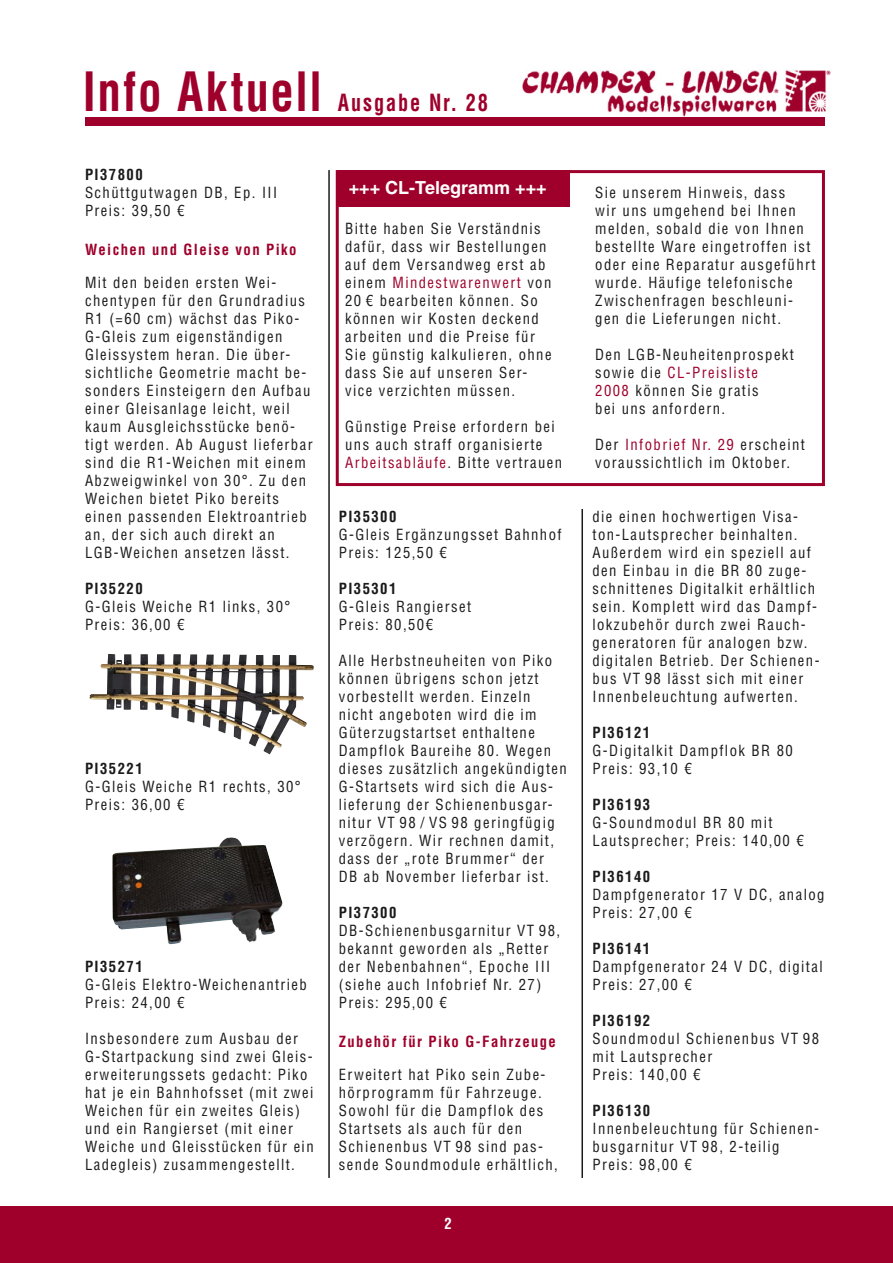
<style>
.page{position:relative;width:893px;height:1263px;background:#fff}
.page>*{position:absolute;margin:0;border:0;box-sizing:border-box;transform-origin:0 0}
.t1{font:700 condensed 52.8px "Helvetica LT";letter-spacing:.04em;color:#9e002b;scale:.89 1}
.t2{font:700 condensed 23.1px "Helvetica LT";letter-spacing:.09em;color:#9e002b;scale:.88 1}
.t3{font:700 18px "Helvetica LT";color:#fff}
.t4{font:condensed 15px/18px "Helvetica LT";letter-spacing:.095em;color:#1a1a1a}
.t5{font:700 condensed 15px "Helvetica LT";letter-spacing:.1em;color:#1a1a1a}
.t6{font:700 condensed 15px "Helvetica LT";letter-spacing:.095em;color:#9e002b}
.t7{font:700 condensed 15px "Helvetica LT";color:#fff}
.s1{color:#9e002b}
</style>
<div class="page">
<img style="left:522px;top:70px;width:309px;height:46px">
<div style="left:0;top:1206px;width:893px;height:57px;background:#9e002b"></div>
<div style="left:85px;top:117px;width:740px;height:9px;background:#9e002b"></div>
<hr style="left:328px;top:170px;width:2px;height:1008px;background:#1a1a1a">
<hr style="left:581px;top:170px;width:2px;height:1008px;background:#1a1a1a">
<div style="left:572px;top:162px;width:20px;height:347px;background:#fff"></div>
<div style="left:336px;top:170px;width:489px;height:316px;border:3px solid #9e002b"></div>
<div style="left:338px;top:170px;width:232px;height:36px;background:#9e002b"></div>
<img style="left:90px;top:654px;width:224px;height:100px">
<img style="left:112px;top:837px;width:171px;height:107px">
<h1 class="t1" style="left:83px;top:59px;width:271px">Info Aktuell</h1>
<h2 class="t2" style="left:338px;top:88px;width:172px">Ausgabe Nr. 28</h2>
<p class="t5" style="left:85px;top:165px;width:59px">PI37800</p>
<p class="t4" style="left:85px;top:183px;width:194px">Schüttgutwagen DB, Ep. III<br>Preis: 39,50 €</p>
<p class="t6" style="left:85px;top:240px;width:213px">Weichen und Gleise von Piko</p>
<p class="t4" style="left:85px;top:273px;width:229px">Mit den beiden ersten Wei&shy;chentypen für den Grundradius<br>R1 (=60 cm) wächst das Piko-<br>G-Gleis zum eigenständigen<br>Gleissystem heran. Die über&shy;sichtliche Geometrie macht be&shy;sonders Einsteigern den Aufbau einer Gleisanlage leicht, weil kaum Ausgleichsstücke benö&shy;tigt werden. Ab August lieferbar sind die R1-Weichen mit einem<br>Abzweigwinkel von 30°. Zu den<br>Weichen bietet Piko bereits einen passenden Elektroantrieb an, der sich auch direkt an<br>LGB-Weichen ansetzen lässt.</p>
<p class="t5" style="left:85px;top:579px;width:59px">PI35220</p>
<p class="t4" style="left:85px;top:597px;width:207px">G-Gleis Weiche R1 links, 30°<br>Preis: 36,00 €</p>
<p class="t5" style="left:85px;top:759px;width:59px">PI35221</p>
<p class="t4" style="left:85px;top:777px;width:217px">G-Gleis Weiche R1 rechts, 30°<br>Preis: 36,00 €</p>
<p class="t5" style="left:85px;top:957px;width:59px">PI35271</p>
<p class="t4" style="left:85px;top:975px;width:223px">G-Gleis Elektro-Weichenantrieb<br>Preis: 24,00 €</p>
<p class="t4" style="left:85px;top:1029px;width:230px">Insbesondere zum Ausbau der<br>G-Startpackung sind zwei Gleis&shy;erweiterungssets gedacht: Piko hat je ein Bahnhofsset (mit zwei<br>Weichen für ein zweites Gleis) und ein Rangierset (mit einer<br>Weiche und Gleisstücken für ein<br>Ladegleis) zusammengestellt.</p>
<p class="t3" style="left:349px;top:177px;width:200px">+++ CL-Telegramm +++</p>
<p class="t4" style="left:345px;top:219px;width:208px">Bitte haben Sie Verständnis dafür, dass wir Bestellungen auf dem Versandweg erst ab einem <span class="s1">Mindestwarenwert</span> von<br>20 € bearbeiten können. So können wir Kosten deckend arbeiten und die Preise für<br>Sie günstig kalkulieren, ohne dass Sie auf unseren Ser&shy;vice verzichten müssen.</p>
<p class="t4" style="left:345px;top:417px;width:219px">Günstige Preise erfordern bei uns auch straff organisierte<br><span class="s1">Arbeitsabläufe</span>. Bitte vertrauen</p>
<p class="t5" style="left:339px;top:507px;width:59px">PI35300</p>
<p class="t4" style="left:339px;top:525px;width:224px">G-Gleis Ergänzungsset Bahnhof<br>Preis: 125,50 €</p>
<p class="t5" style="left:339px;top:579px;width:59px">PI35301</p>
<p class="t4" style="left:339px;top:597px;width:134px">G-Gleis Rangierset<br>Preis: 80,50€</p>
<p class="t4" style="left:339px;top:651px;width:230px">Alle Herbstneuheiten von Piko können übrigens schon jetzt vorbestellt werden. Einzeln nicht angeboten wird die im<br>Güterzugstartset enthaltene<br>Dampflok Baureihe 80. Wegen dieses zusätzlich angekündigten<br>G-Startsets wird sich die Aus&shy;lieferung der Schienenbusgar&shy;nitur VT 98 / VS 98 geringfügig verzögern. Wir rechnen damit, dass der „rote Brummer“ der<br>DB ab November lieferbar ist.</p>
<p class="t5" style="left:339px;top:903px;width:59px">PI37300</p>
<p class="t4" style="left:339px;top:921px;width:223px">DB-Schienenbusgarnitur VT 98, bekannt geworden als „Retter der Nebenbahnen“, Epoche III (siehe auch Infobrief Nr. 27)<br>Preis: 295,00 €</p>
<p class="t6" style="left:339px;top:1032px;width:219px">Zubehör für Piko G-Fahrzeuge</p>
<p class="t4" style="left:339px;top:1065px;width:221px">Erweitert hat Piko sein Zube&shy;hörprogramm für Fahrzeuge.<br>Sowohl für die Dampflok des<br>Startsets als auch für den<br>Schienenbus VT 98 sind pas&shy;sende Soundmodule erhältlich,</p>
<p class="t7" style="left:444px;top:1214px;width:9px">2</p>
<p class="t4" style="left:595px;top:183px;width:222px">Sie unserem Hinweis, dass<br>wir uns umgehend bei Ihnen melden, sobald die von Ihnen bestellte Ware eingetroffen ist oder eine Reparatur ausgeführt wurde. Häufige telefonische<br>Zwischenfragen beschleuni&shy;gen die Lieferungen nicht.</p>
<p class="t4" style="left:595px;top:345px;width:200px">Den LGB-Neuheitenprospekt sowie die <span class="s1">CL-Preisliste<br>2008</span> können Sie gratis<br>bei uns anfordern.</p>
<p class="t4" style="left:595px;top:435px;width:211px">Der <span class="s1">Infobrief Nr. 29</span> erscheint voraussichtlich im Oktober.</p>
<p class="t4" style="left:592px;top:507px;width:229px">die einen hochwertigen Visa&shy;ton-Lautsprecher beinhalten.<br>Außerdem wird ein speziell auf den Einbau in die BR 80 zuge&shy;schnittenes Digitalkit erhältlich sein. Komplett wird das Dampf&shy;lokzubehör durch zwei Rauch&shy;generatoren für analogen bzw. digitalen Betrieb. Der Schienen&shy;bus VT 98 lässt sich mit einer<br>Innenbeleuchtung aufwerten.</p>
<p class="t5" style="left:592px;top:723px;width:59px">PI36121</p>
<p class="t4" style="left:592px;top:741px;width:202px">G-Digitalkit Dampflok BR 80<br>Preis: 93,10 €</p>
<p class="t5" style="left:592px;top:795px;width:59px">PI36193</p>
<p class="t4" style="left:592px;top:813px;width:213px">G-Soundmodul BR 80 mit<br>Lautsprecher; Preis: 140,00 €</p>
<p class="t5" style="left:592px;top:867px;width:59px">PI36140</p>
<p class="t4" style="left:592px;top:885px;width:234px">Dampfgenerator 17 V DC, analog<br>Preis: 27,00 €</p>
<p class="t5" style="left:592px;top:939px;width:59px">PI36141</p>
<p class="t4" style="left:592px;top:957px;width:232px">Dampfgenerator 24 V DC, digital<br>Preis: 27,00 €</p>
<p class="t5" style="left:592px;top:1011px;width:59px">PI36192</p>
<p class="t4" style="left:592px;top:1029px;width:228px">Soundmodul Schienenbus VT 98 mit Lautsprecher<br>Preis: 140,00 €</p>
<p class="t5" style="left:592px;top:1101px;width:59px">PI36130</p>
<p class="t4" style="left:592px;top:1119px;width:228px">Innenbeleuchtung für Schienen&shy;busgarnitur VT 98, 2-teilig<br>Preis: 98,00 €</p>
</div>
